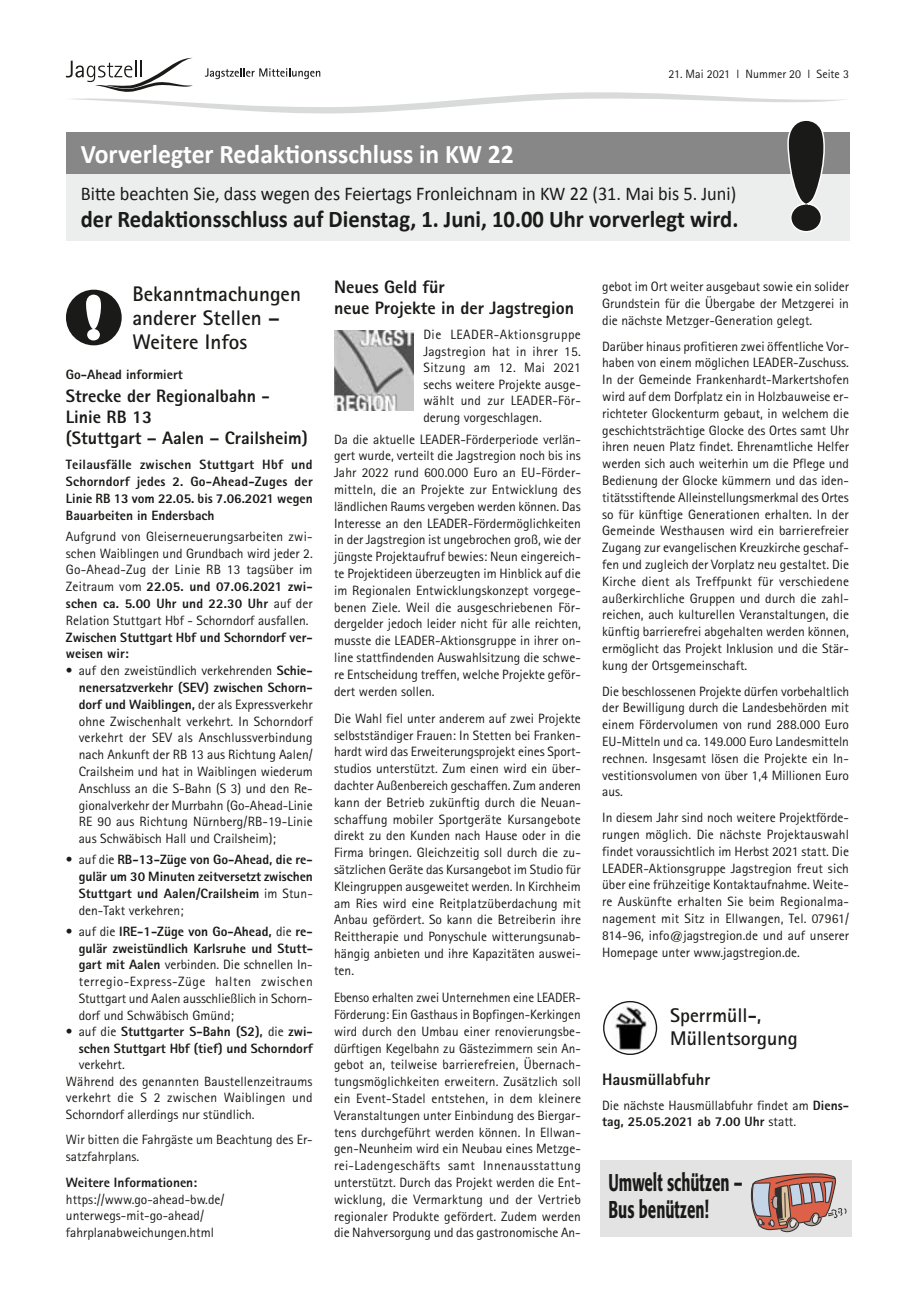
<style>
.page{position:relative;width:915px;height:1297px;background:#fff}
.page>*{position:absolute;margin:0;border:0;box-sizing:border-box;transform-origin:0 0}
.t1{font:700 27px "Calibri";color:#fff;scale:.95 1}
.t2{font:700 24px "Calibri";color:#1a1a18;scale:.94 1}
.t3{font:500 24px/27px "Formata";color:#1a1a18;scale:.62 1}
.t4{font:700 21.15px/24.2px "Agfa Rotis Sans Serif";color:#1a1a18}
.t5{font:700 19.8px/23px "Agfa Rotis Sans Serif";color:#1a1a18}
.t6{font:19.5px "Calibri";color:#1a1a18;scale:.94 1}
.t7{font:800 18px/21px "Agfa Rotis Sans Serif";color:#1a1a18}
.t8{font:800 16.5px "Agfa Rotis Sans Serif";color:#1a1a18}
.t9{font:13.5px/16.8px "Agfa Rotis Sans Serif";color:#1a1a18;text-align:justify}
.t10{font:13.5px/16.8px "Agfa Rotis Sans Serif";color:#1a1a18;text-align:justify;scale:.96 1}
.t11{font:800 13.5px/16.8px "Agfa Rotis Sans Serif";color:#1a1a18;text-align:justify}
.t12{font:12px "Agfa Rotis Sans Serif";color:#1a1a18}
.s1{font-weight:800}
.s2{font-weight:400}
</style>
<div class="page">
<svg style="left:66px;top:58px;width:780px;height:55px"></svg>
<div style="left:572px;top:60px;width:276px;height:27px;background:#fff"></div>
<div style="left:66px;top:290px;width:56px;height:55px;background:#1a1a18;border-radius:50%"></div>
<svg style="left:86px;top:295px;width:15px;height:45px"></svg>
<img style="left:334px;top:331px;width:79px;height:79px">
<svg style="left:603px;top:1001px;width:54px;height:54px"></svg>
<div style="left:600px;top:1160px;width:250px;height:77px;background:#e3e3e3"></div>
<svg style="left:750px;top:1173px;width:96px;height:60px"></svg>
<div style="left:66px;top:132px;width:782px;height:108px;background:#eceded"></div>
<div style="left:66px;top:132px;width:782px;height:42px;background:#868786"></div>
<svg style="left:787px;top:121px;width:38px;height:111px"></svg>
<p class="t12" style="left:668px;top:67px;width:182px">21. Mai 2021 l Nummer 20 l Seite 3</p>
<h1 class="t1" style="left:81px;top:138px;width:457px">Vorverlegter Redaktionsschluss in KW 22</h1>
<h3 class="t6" style="left:81px;top:181px;width:698px">Bitte beachten Sie, dass wegen des Feiertags Fronleichnam in KW 22 (31. Mai bis 5. Juni)</h3>
<h2 class="t2" style="left:81px;top:204px;width:700px">der Redaktionsschluss auf Dienstag, 1. Juni, 10.00 Uhr vorverlegt wird.</h2>
<h3 class="t4" style="left:132px;top:281px;width:170px">Bekanntmachungen anderer Stellen –<br>Weitere Infos</h3>
<p class="t11" style="left:66px;top:366px;width:118px">Go-Ahead informiert</p>
<h3 class="t7" style="left:66px;top:385px;width:243px">Strecke der Regionalbahn -<br>Linie RB 13<br>(Stuttgart – Aalen – Crailsheim)</h3>
<p class="t11" style="left:66px;top:456px;width:248px">Teilausfälle zwischen Stuttgart Hbf und Schorndorf jedes 2. Go-Ahead-Zuges der Linie RB 13 vom 22.05. bis 7.06.2021 wegen Bauarbeiten in Endersbach</p>
<p class="t9" style="left:66px;top:528px;width:248px">Aufgrund von Gleiserneuerungsarbeiten zwi&shy;schen Waiblingen und Grundbach wird jeder 2.<br>Go-Ahead-Zug der Linie RB 13 tagsüber im Zeitraum vom <span class="s1">22.05. und 07.06.2021 zwi&shy;schen ca. 5.00 Uhr und 22.30 Uhr</span> auf der Relation Stuttgart Hbf - Schorndorf ausfallen.</p>
<p class="t11" style="left:66px;top:628px;width:248px">Zwischen Stuttgart Hbf und Schorndorf ver&shy;weisen wir:</p>
<p class="t9" style="left:79px;top:662px;width:235px;text-indent:-13px">• auf den zweistündlich verkehrenden <span class="s1">Schie&shy;nenersatzverkehr (SEV) zwischen Schorn&shy;dorf und Waiblingen,</span> der als Expressverkehr ohne Zwischenhalt verkehrt. In Schorndorf verkehrt der SEV als Anschlussverbindung nach Ankunft der RB 13 aus Richtung Aalen/ Crailsheim und hat in Waiblingen wiederum Anschluss an die S-Bahn (S 3) und den Re&shy;gionalverkehr der Murrbahn (Go-Ahead-Linie RE 90 aus Richtung Nürnberg/RB-19-Linie aus Schwäbisch Hall und Crailsheim);</p>
<p class="t11" style="left:79px;top:851px;width:236px;text-indent:-13px"><span class="s2">• auf die</span> RB-13-Züge von Go-Ahead, die re&shy;gulär um 30 Minuten zeitversetzt zwischen Stuttgart und Aalen/Crailsheim <span class="s2">im Stun&shy;den-Takt verkehren;</span></p>
<p class="t9" style="left:79px;top:923px;width:236px;text-indent:-13px">• auf die <span class="s1">IRE-1-Züge von Go-Ahead,</span> die <span class="s1">re&shy;gulär zweistündlich Karlsruhe und Stutt&shy;gart mit Aalen</span> verbinden. Die schnellen In&shy;terregio-Express-Züge halten zwischen Stuttgart und Aalen ausschließlich in Schorn&shy;dorf und Schwäbisch Gmünd;</p>
<p class="t11" style="left:66px;top:1023px;width:248px;text-align:right"><span class="s2">• auf die</span> Stuttgarter S-Bahn (S2), <span class="s2">die</span> zwi&shy;schen Stuttgart Hbf (tief) und Schorndorf</p>
<p class="t9" style="left:66px;top:1056px;width:248px;text-align:left;text-indent:13px">verkehrt.<br>Während des genannten Baustellenzeitraums verkehrt die S 2 zwischen Waiblingen und Schorndorf allerdings nur stündlich.</p>
<p class="t9" style="left:66px;top:1131px;width:248px">Wir bitten die Fahrgäste um Beachtung des Er&shy;satzfahrplans.</p>
<p class="t11" style="left:66px;top:1174px;width:133px">Weitere Informationen:</p>
<p class="t9" style="left:66px;top:1190px;width:160px;text-align:left">https://www.go-ahead-bw.de/ unterwegs-mit-go-ahead/ fahrplanabweichungen.html</p>
<h3 class="t7" style="left:334px;top:276px;width:241px">Neues Geld für<br>neue Projekte in der Jagstregion</h3>
<p class="t9" style="left:423px;top:326px;width:159px">Die LEADER-Aktionsgruppe Jagstregion hat in ihrer 15.<br>Sitzung am 12. Mai 2021 sechs weitere Projekte ausge&shy;wählt und zur LEADER-För&shy;derung vorgeschlagen.</p>
<p class="t9" style="left:334px;top:430px;width:248px">Da die aktuelle LEADER-Förderperiode verlän&shy;gert wurde, verteilt die Jagstregion noch bis ins Jahr 2022 rund 600.000 Euro an EU-Förder&shy;mitteln, die an Projekte zur Entwicklung des ländlichen Raums vergeben werden können. Das Interesse an den LEADER-Fördermöglichkeiten in der Jagstregion ist ungebrochen groß, wie der jüngste Projektaufruf bewies: Neun eingereich&shy;te Projektideen überzeugten im Hinblick auf die im Regionalen Entwicklungskonzept vorgege&shy;benen Ziele. Weil die ausgeschriebenen För&shy;dergelder jedoch leider nicht für alle reichten, musste die LEADER-Aktionsgruppe in ihrer on&shy;line stattfindenden Auswahlsitzung die schwe&shy;re Entscheidung treffen, welche Projekte geför&shy;dert werden sollen.</p>
<p class="t9" style="left:334px;top:710px;width:248px">Die Wahl fiel unter anderem auf zwei Projekte selbstständiger Frauen: In Stetten bei Franken&shy;hardt wird das Erweiterungsprojekt eines Sport&shy;studios unterstützt. Zum einen wird ein über&shy;dachter Außenbereich geschaffen. Zum anderen kann der Betrieb zukünftig durch die Neuan&shy;schaffung mobiler Sportgeräte Kursangebote direkt zu den Kunden nach Hause oder in die Firma bringen. Gleichzeitig soll durch die zu&shy;sätzlichen Geräte das Kursangebot im Studio für Kleingruppen ausgeweitet werden. In Kirchheim am Ries wird eine Reitplatzüberdachung mit Anbau gefördert. So kann die Betreiberin ihre Reittherapie und Ponyschule witterungsunab&shy;hängig anbieten und ihre Kapazitäten auswei&shy;ten.</p>
<p class="t10" style="left:334px;top:989px;width:259px">Ebenso erhalten zwei Unternehmen eine LEADER-Förderung: Ein Gasthaus in Bopfingen-Kerkingen wird durch den Umbau einer renovierungsbe&shy;dürftigen Kegelbahn zu Gästezimmern sein An&shy;gebot an, teilweise barrierefreien, Übernach&shy;tungsmöglichkeiten erweitern. Zusätzlich soll ein Event-Stadel entstehen, in dem kleinere Veranstaltungen unter Einbindung des Biergar&shy;tens durchgeführt werden können. In Ellwan&shy;gen-Neunheim wird ein Neubau eines Metzge&shy;rei-Ladengeschäfts samt Innenausstattung unterstützt. Durch das Projekt werden die Ent&shy;wicklung, die Vermarktung und der Vertrieb regionaler Produkte gefördert. Zudem werden die Nahversorgung und das gastronomische An-</p>
<p class="t9" style="left:602px;top:278px;width:248px">gebot im Ort weiter ausgebaut sowie ein solider Grundstein für die Übergabe der Metzgerei in die nächste Metzger-Generation gelegt.</p>
<p class="t9" style="left:602px;top:337px;width:248px">Darüber hinaus profitieren zwei öffentliche Vor&shy;haben von einem möglichen LEADER-Zuschuss.<br>In der Gemeinde Frankenhardt-Markertshofen wird auf dem Dorfplatz ein in Holzbauweise er&shy;richteter Glockenturm gebaut, in welchem die geschichtsträchtige Glocke des Ortes samt Uhr ihren neuen Platz findet. Ehrenamtliche Helfer werden sich auch weiterhin um die Pflege und Bedienung der Glocke kümmern und das iden&shy;titätsstiftende Alleinstellungsmerkmal des Ortes so für künftige Generationen erhalten. In der Gemeinde Westhausen wird ein barrierefreier Zugang zur evangelischen Kreuzkirche geschaf&shy;fen und zugleich der Vorplatz neu gestaltet. Die Kirche dient als Treffpunkt für verschiedene außerkirchliche Gruppen und durch die zahl&shy;reichen, auch kulturellen Veranstaltungen, die künftig barrierefrei abgehalten werden können, ermöglicht das Projekt Inklusion und die Stär&shy;kung der Ortsgemeinschaft.</p>
<p class="t9" style="left:602px;top:682px;width:248px">Die beschlossenen Projekte dürfen vorbehaltlich der Bewilligung durch die Landesbehörden mit einem Fördervolumen von rund 288.000 Euro EU-Mitteln und ca. 149.000 Euro Landesmitteln rechnen. Insgesamt lösen die Projekte ein In&shy;vestitionsvolumen von über 1,4 Millionen Euro aus.</p>
<p class="t9" style="left:602px;top:809px;width:248px">In diesem Jahr sind noch weitere Projektförde&shy;rungen möglich. Die nächste Projektauswahl findet voraussichtlich im Herbst 2021 statt. Die LEADER-Aktionsgruppe Jagstregion freut sich über eine frühzeitige Kontaktaufnahme. Weite&shy;re Auskünfte erhalten Sie beim Regionalma&shy;nagement mit Sitz in Ellwangen, Tel. 07961/ 814-96, info@jagstregion.de und auf unserer Homepage unter www.jagstregion.de.</p>
<h3 class="t5" style="left:670px;top:1003px;width:129px">Sperrmüll-,<br>Müllentsorgung</h3>
<p class="t8" style="left:602px;top:1068px;width:109px">Hausmüllabfuhr</p>
<p class="t9" style="left:602px;top:1097px;width:248px">Die nächste Hausmüllabfuhr findet am <span class="s1">Diens&shy;tag, 25.05.2021 ab 7.00 Uhr</span> statt.</p>
<h2 class="t3" style="left:608px;top:1169px;width:218px">Umwelt schützen –<br>Bus benützen!</h2>
</div>
